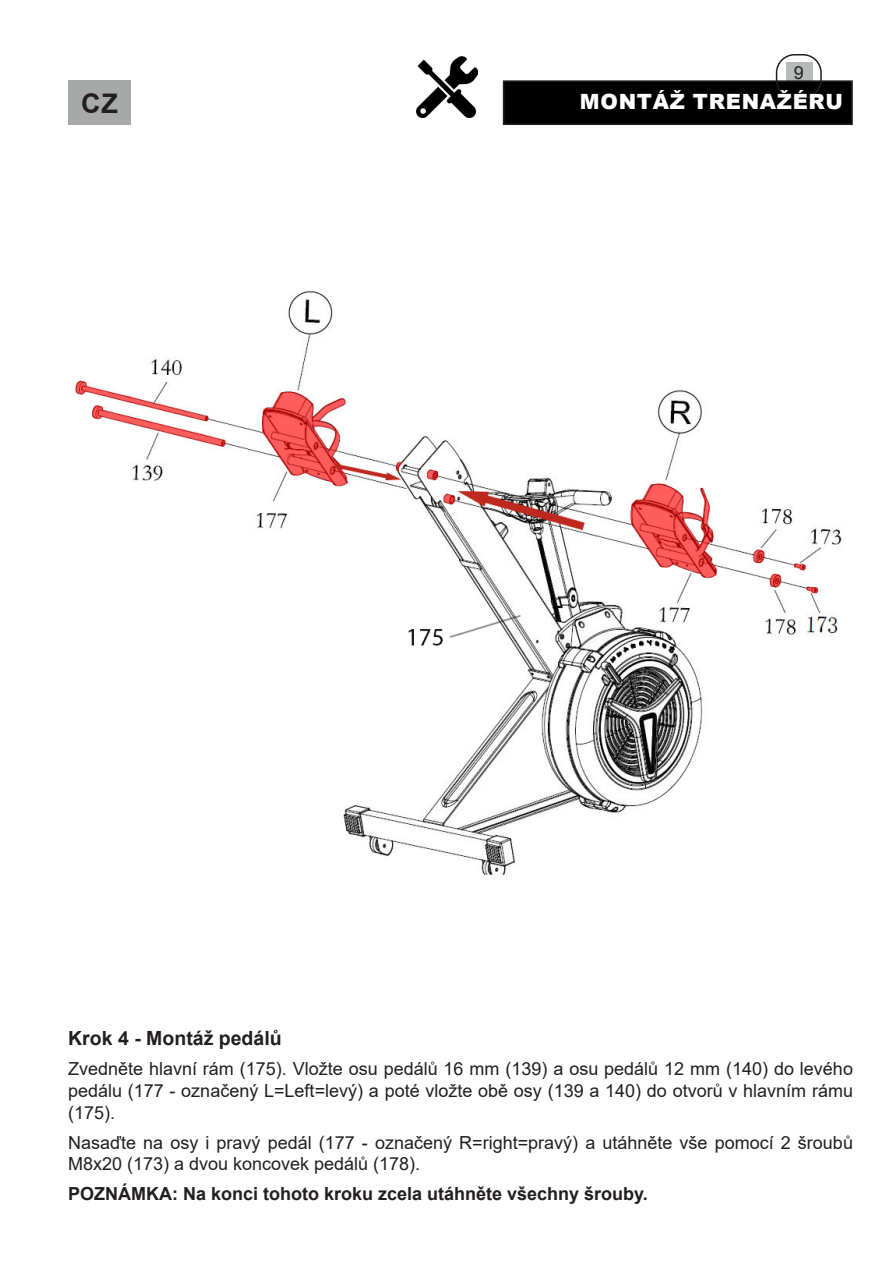
<style>
.page{position:relative;width:893px;height:1263px;background:#fff}
.page>*{position:absolute;margin:0;border:0;box-sizing:border-box;transform-origin:0 0}
.t1{font:700 27px "Arial";color:#231f20}
.t2{font:900 21px "Arial";letter-spacing:.035em;color:#fff}
.Ztucneni{font:700 19.5px "Arial";color:#231f20}
.Nadpisy{font:18px/21.6px "Arial";color:#231f20;text-align:justify}
.Nadpisy-2{font:700 18px "Arial";color:#231f20}
</style>
<div class="page">
<div style="left:786px;top:62px;width:26px;height:21px;background:#b7baba"></div>
<div style="left:504px;top:81px;width:348px;height:43px;background:#000"></div>
<div style="left:503px;top:80px;width:350px;height:45px;border:2px solid #231f20"></div>
<div style="left:776px;top:54px;width:46px;height:45px;border:2px solid #231f20;border-radius:18px"></div>
<img style="left:417px;top:56px;width:61px;height:61px">
<div style="left:68px;top:80px;width:63px;height:45px;background:#a7a9a9"></div>
<img style="left:75px;top:290px;width:767px;height:585px">
<p class="Nadpisy" style="left:794px;top:61px;width:12px">9</p>
<h1 class="t1" style="left:81px;top:84px;width:38px">CZ</h1>
<p class="t2" style="left:580px;top:87px;width:264px">MONTÁŽ TRENAŽÉRU</p>
<p class="Ztucneni" style="left:68px;top:1024px;width:215px">Krok 4 - Montáž pedálů</p>
<p class="Nadpisy" style="left:68px;top:1058px;width:786px">Zvedněte hlavní rám (175). Vložte osu pedálů 16 mm (139) a osu pedálů 12 mm (140) do levého pedálu (177 - označený L=Left=levý) a poté vložte obě osy (139 a 140) do otvorů v hlavním rámu (175).</p>
<p class="Nadpisy" style="left:68px;top:1131px;width:786px">Nasaďte na osy i pravý pedál (177 - označený R=right=pravý) a utáhněte vše pomocí 2 šroubů<br>M8x20 (173) a dvou koncovek pedálů (178).</p>
<p class="Nadpisy-2" style="left:68px;top:1181px;width:581px">POZNÁMKA: Na konci tohoto kroku zcela utáhněte všechny šrouby.</p>
</div>
